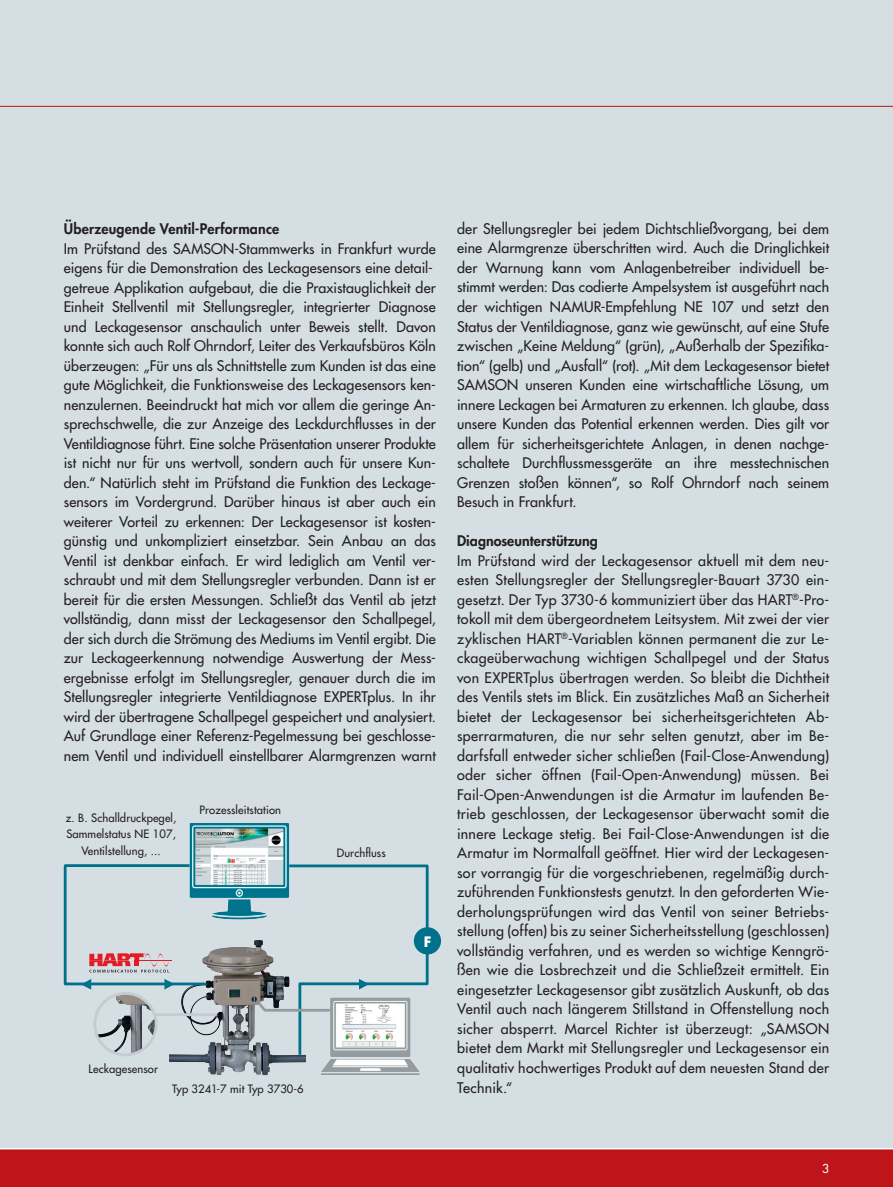
<style>
.page{position:relative;width:893px;height:1187px;background:#fff}
.page>*{position:absolute;margin:0;border:0;box-sizing:border-box;transform-origin:0 0}
.t1{font:14.25px/19.5px "Futura";letter-spacing:.01em;color:#231f20;text-align:justify}
.t2{font:800 14.25px "Futura";letter-spacing:.01em;color:#231f20}
.t3{font:700 14.1px "Futura";color:#fff}
.t4{font:12px "Futura";color:#fff}
.t5{font:11.25px/16.2px "Futura";letter-spacing:.01em;color:#231f20;text-align:center}
</style>
<div class="page">
<div style="left:0;top:0;width:893px;height:1186px;background:#d5dee3"></div>
<hr style="left:0;top:106px;width:893px;height:1px;background:#be151b">
<div style="left:0;top:1148px;width:893px;height:38px;background:#be151b"></div>
<hr style="left:0;top:1147px;width:893px;height:2px;background:#fff">
<img style="left:169px;top:947px;width:137px;height:129px">
<hr style="left:155px;top:1013px;width:61px;height:2px;background:#c5cbd0">
<div style="left:414px;top:927px;width:27px;height:27px;background:#00718b;border-radius:50%"></div>
<img style="left:95px;top:993px;width:61px;height:61px;border-radius:31px">
<div style="left:93px;top:991px;width:65px;height:65px;border:3px solid #c5cbd0;border-radius:50%"></div>
<svg style="left:63px;top:864px;width:154px;height:125px"></svg>
<svg style="left:229px;top:864px;width:201px;height:193px"></svg>
<img style="left:187px;top:823px;width:105px;height:98px">
<img style="left:318px;top:995px;width:105px;height:80px">
<p class="t2" style="left:64px;top:219px;width:217px">Überzeugende Ventil-Performance</p>
<p class="t1" style="left:64px;top:238px;width:374px;text-align:left">Im Prüfstand des SAMSON-Stammwerks in Frankfurt wurde eigens für die Demonstration des Leckagesensors eine detail&shy;getreue Applikation aufgebaut, die die Praxistauglichkeit der Einheit Stellventil mit Stellungsregler, integrierter Diagnose und Leckagesensor anschaulich unter Beweis stellt. Davon konnte sich auch Rolf Ohrndorf, Leiter des Verkaufsbüros Köln überzeugen: „Für uns als Schnittstelle zum Kunden ist das eine gute Möglichkeit, die Funktionsweise des Leckagesensors ken&shy;nenzulernen. Beeindruckt hat mich vor allem die geringe An&shy;sprechschwelle, die zur Anzeige des Leckdurchflusses in der Ventildiagnose führt. Eine solche Präsentation unserer Produkte ist nicht nur für uns wertvoll, sondern auch für unsere Kun&shy;den.“ Natürlich steht im Prüfstand die Funktion des Leckage&shy;sensors im Vordergrund. Darüber hinaus ist aber auch ein weiterer Vorteil zu erkennen: Der Leckagesensor ist kosten&shy;günstig und unkompliziert einsetzbar. Sein Anbau an das Ventil ist denkbar einfach. Er wird lediglich am Ventil ver&shy;schraubt und mit dem Stellungsregler verbunden. Dann ist er bereit für die ersten Messungen. Schließt das Ventil ab jetzt vollständig, dann misst der Leckagesensor den Schallpegel, der sich durch die Strömung des Mediums im Ventil ergibt. Die zur Leckageerkennung notwendige Auswertung der Mess&shy;ergebnisse erfolgt im Stellungsregler, genauer durch die im Stellungsregler integrierte Ventildiagnose EXPERTplus. In ihr wird der übertragene Schallpegel gespeichert und analysiert.<br>Auf Grundlage einer Referenz-Pegelmessung bei geschlosse&shy;nem Ventil und individuell einstellbarer Alarmgrenzen warnt</p>
<p class="t5" style="left:66px;top:809px;width:112px">z. B. Schalldruckpegel,<br>Sammelstatus NE 107,<br>Ventilstellung, ...</p>
<p class="t5" style="left:200px;top:801px;width:83px">Prozessleitstation</p>
<p class="t5" style="left:337px;top:845px;width:50px">Durchfluss</p>
<p class="t3" style="left:424px;top:931px;width:9px">F</p>
<p class="t5" style="left:89px;top:1060px;width:71px">Leckagesensor</p>
<p class="t5" style="left:172px;top:1080px;width:133px">Typ 3241-7 mit Typ 3730-6</p>
<p class="t1" style="left:457px;top:219px;width:374px">der Stellungsregler bei jedem Dichtschließvorgang, bei dem eine Alarmgrenze überschritten wird. Auch die Dringlichkeit der Warnung kann vom Anlagenbetreiber individuell be&shy;stimmt werden: Das codierte Ampelsystem ist ausgeführt nach der wichtigen NAMUR-Empfehlung NE 107 und setzt den Status der Ventildiagnose, ganz wie gewünscht, auf eine Stufe zwischen „Keine Meldung“ (grün), „Außerhalb der Spezifika&shy;tion“ (gelb) und „Ausfall“ (rot). „Mit dem Leckagesensor bietet SAMSON unseren Kunden eine wirtschaftliche Lösung, um innere Leckagen bei Armaturen zu erkennen. Ich glaube, dass unsere Kunden das Potential erkennen werden. Dies gilt vor allem für sicherheitsgerichtete Anlagen, in denen nachge&shy;schaltete Durchflussmessgeräte an ihre messtechnischen Grenzen stoßen können“, so Rolf Ohrndorf nach seinem Besuch in Frankfurt.</p>
<p class="t2" style="left:457px;top:531px;width:142px">Diagnoseunterstützung</p>
<p class="t1" style="left:457px;top:550px;width:374px">Im Prüfstand wird der Leckagesensor aktuell mit dem neu&shy;esten Stellungsregler der Stellungsregler-Bauart 3730 ein&shy;gesetzt. Der Typ 3730-6 kommuniziert über das HART<sup>®</sup>-Pro&shy;tokoll mit dem übergeordnetem Leitsystem. Mit zwei der vier zyklischen HART<sup>®</sup>-Variablen können permanent die zur Le&shy;ckageüberwachung wichtigen Schallpegel und der Status von EXPERTplus übertragen werden. So bleibt die Dichtheit des Ventils stets im Blick. Ein zusätzliches Maß an Sicherheit bietet der Leckagesensor bei sicherheitsgerichteten Ab&shy;sperrarmaturen, die nur sehr selten genutzt, aber im Be&shy;darfsfall entweder sicher schließen (Fail-Close-Anwendung) oder sicher öffnen (Fail-Open-Anwendung) müssen. Bei Fail-Open-Anwendungen ist die Armatur im laufenden Be&shy;trieb geschlossen, der Leckagesensor überwacht somit die innere Leckage stetig. Bei Fail-Close-Anwendungen ist die Armatur im Normalfall geöffnet. Hier wird der Leckagesen&shy;sor vorrangig für die vorgeschriebenen, regelmäßig durch&shy;zuführenden Funktionstests genutzt. In den geforderten Wie&shy;derholungsprüfungen wird das Ventil von seiner Betriebs&shy;stellung (offen) bis zu seiner Sicherheitsstellung (geschlossen) vollständig verfahren, und es werden so wichtige Kenngrö&shy;ßen wie die Losbrechzeit und die Schließzeit ermittelt. Ein eingesetzter Leckagesensor gibt zusätzlich Auskunft, ob das Ventil auch nach längerem Stillstand in Offenstellung noch sicher absperrt. Marcel Richter ist überzeugt: „SAMSON bietet dem Markt mit Stellungsregler und Leckagesensor ein qualitativ hochwertiges Produkt auf dem neuesten Stand der Technik.“</p>
<p class="t4" style="left:822px;top:1160px;width:8px">3</p>
</div>
